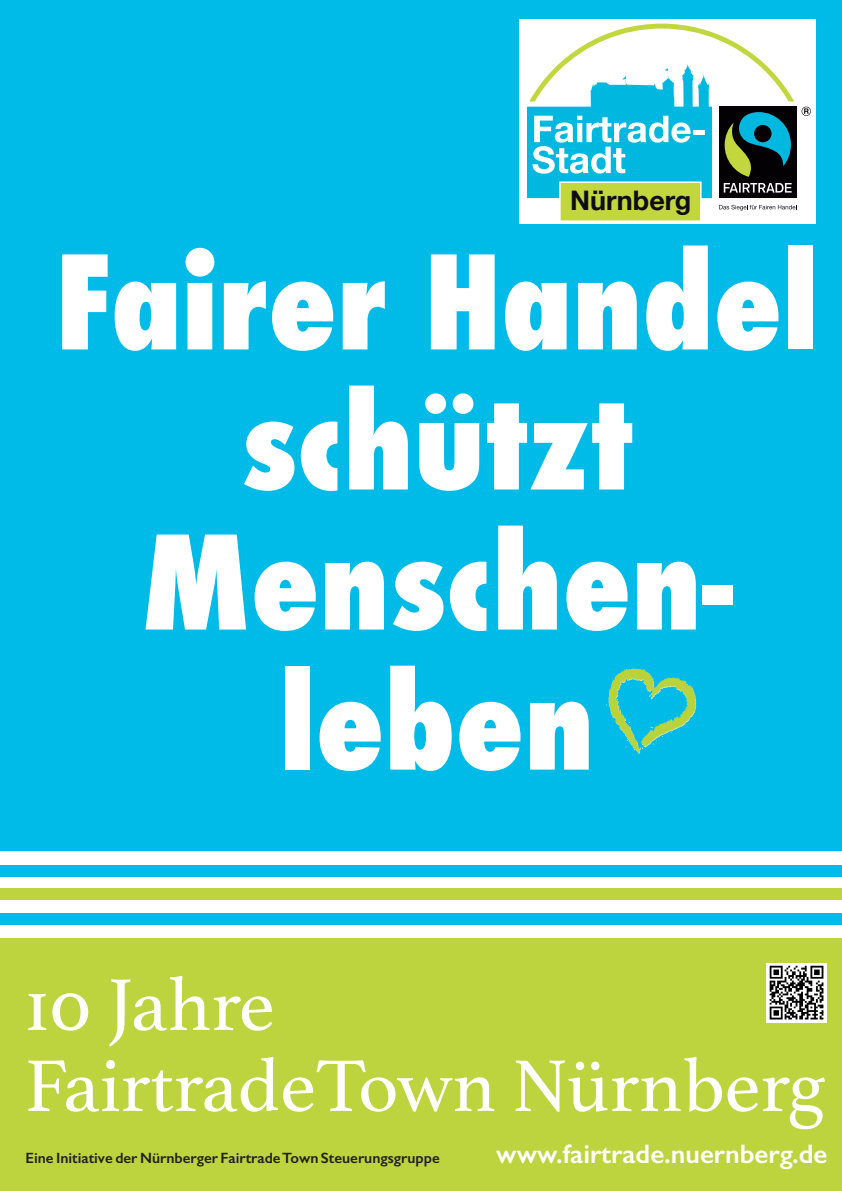
<style>
.page{position:relative;width:842px;height:1191px;background:#fff}
.page>*{position:absolute;margin:0;border:0;box-sizing:border-box;transform-origin:0 0}
.t1{font:800 condensed 126px/140px "Futura";color:#fff;text-align:center}
.t2{font:77px/81px "Athelas";color:#fff}
.t3{font:600 26.9px "Gill Sans";color:#fff}
.t4{font:700 26.9px "Helvetica Neue";color:#0e0c15}
.t5{font:600 14.9px "Gill Sans";color:#231f20}
</style>
<div class="page">
<div style="left:0;top:0;width:842px;height:851px;background:#00bbe7"></div>
<div style="left:0;top:865px;width:842px;height:12px;background:#00bbe7"></div>
<div style="left:0;top:913px;width:842px;height:12px;background:#00bbe7"></div>
<div style="left:0;top:888px;width:842px;height:11px;background:#bdd43f"></div>
<div style="left:0;top:938px;width:842px;height:253px;background:#bdd43f"></div>
<div style="left:519px;top:20px;width:297px;height:204px;background:#fff"></div>
<svg style="left:527px;top:23px;width:284px;height:198px"></svg>
<img style="left:767px;top:963px;width:59px;height:59px">
<img style="left:608px;top:666px;width:25px;height:52px">
<p class="t4" style="left:570px;top:179px;width:123px">Nürnberg</p>
<p class="t1" style="left:55px;top:233px;width:764px">Fairer Handel schützt<br>Menschen&shy;leben</p>
<p class="t2" style="left:25px;top:961px;width:802px">10 Jahre<br>FairtradeTown Nürnberg</p>
<p class="t5" style="left:26px;top:1149px;width:416px">Eine Initiative der Nürnberger Fairtrade Town Steuerungsgruppe</p>
<p class="t3" style="left:496px;top:1138px;width:333px">www.fairtrade.nuernberg.de</p>
</div>
